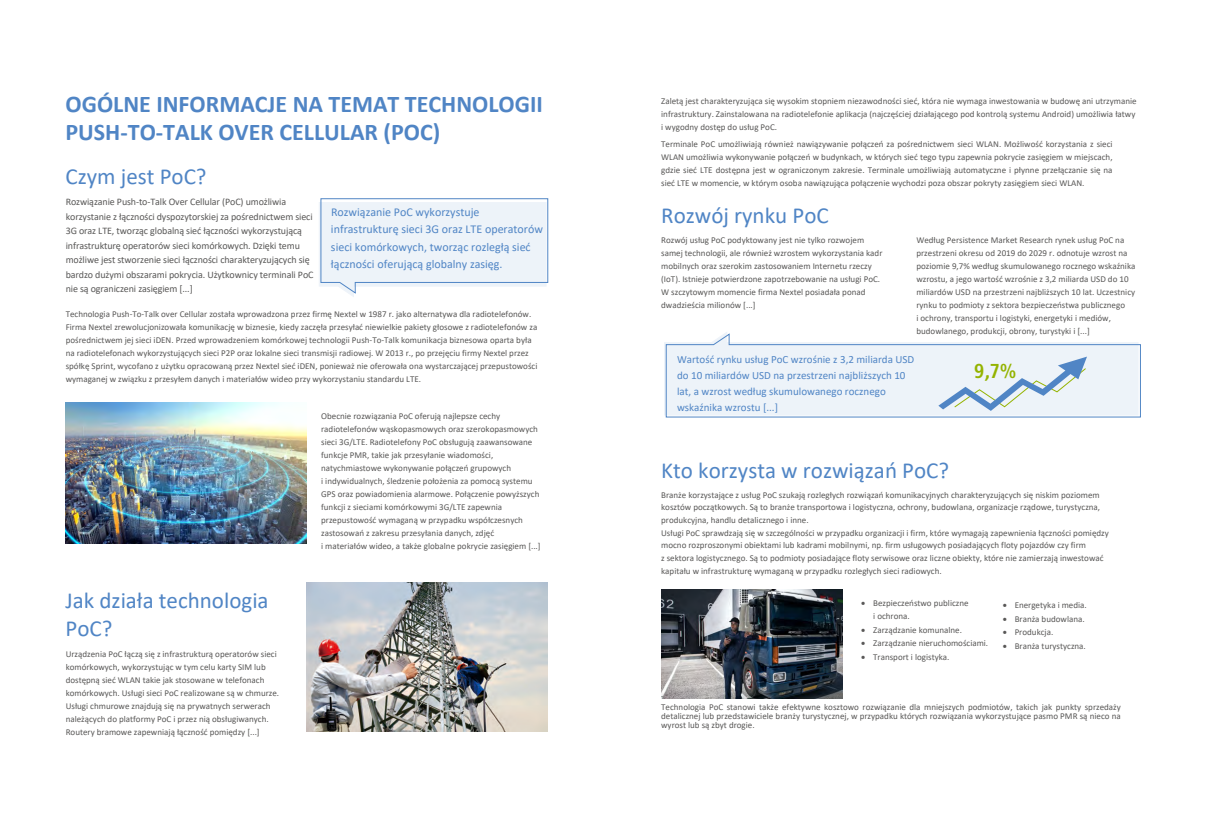
<style>
.page{position:relative;width:1209px;height:826px;background:#fff}
.page>*{position:absolute;margin:0;border:0;box-sizing:border-box;transform-origin:0 0}
.t1{font:700 24px/28.8px "Calibri";color:#5085c5}
.t2{font:23px/27.6px "Calibri";color:#5085c5}
.t3{font:20.3px "Humanist 777 BT Bold Condensed B";color:#94b301}
.t4{font:12px/17.3px "Calibri";color:#5085c5}
.t5{font:11px/15.9px "Calibri";color:#5085c5}
.t6{font:10px/14.4px "Calibri";letter-spacing:-.01em;color:#595857}
.t7{font:9px/13px "Calibri";color:#595857}
.s1{font-family:"Calibri";font-weight:700}
</style>
<div class="page">
<svg style="left:319px;top:198px;width:229px;height:99px;background:#ebf1f8"></svg>
<img style="left:66px;top:402px;width:240px;height:141px">
<img style="left:306px;top:583px;width:242px;height:149px">
<svg style="left:665px;top:333px;width:476px;height:85px"></svg>
<img style="left:661px;top:590px;width:181px;height:108px">
<svg style="left:938px;top:357px;width:149px;height:54px;background:#d3e1ed"></svg>
<h1 class="t1" style="left:65px;top:89px;width:479px">OGÓLNE INFORMACJE NA TEMAT TECHNOLOGII<br>PUSH-TO-TALK OVER CELLULAR (POC)</h1>
<h2 class="t2" style="left:65px;top:162px;width:143px">Czym jest PoC?</h2>
<p class="t6" style="left:66px;top:195px;width:249px">Rozwiązanie Push-to-Talk Over Cellular (PoC) umożliwia korzystanie z łączności dyspozytorskiej za pośrednictwem sieci 3G oraz LTE, tworząc globalną sieć łączności wykorzystującą infrastrukturę operatorów sieci komórkowych. Dzięki temu możliwe jest stworzenie sieci łączności charakteryzujących się bardzo dużymi obszarami pokrycia. Użytkownicy terminali PoC nie są ograniczeni zasięgiem [...]</p>
<h3 class="t4" style="left:331px;top:203px;width:213px">Rozwiązanie PoC wykorzystuje infrastrukturę sieci 3G oraz LTE operatorów sieci komórkowych, tworząc rozległą sieć łączności oferującą globalny zasięg.</h3>
<p class="t7" style="left:66px;top:307px;width:473px">Technologia Push-To-Talk over Cellular została wprowadzona przez firmę Nextel w 1987 r. jako alternatywa dla radiotelefonów.<br>Firma Nextel zrewolucjonizowała komunikację w biznesie, kiedy zaczęła przesyłać niewielkie pakiety głosowe z radiotelefonów za pośrednictwem jej sieci iDEN. Przed wprowadzeniem komórkowej technologii Push-To-Talk komunikacja biznesowa oparta była na radiotelefonach wykorzystujących sieci P2P oraz lokalne sieci transmisji radiowej. W 2013 r., po przejęciu firmy Nextel przez spółkę Sprint, wycofano z użytku opracowaną przez Nextel sieć iDEN, ponieważ nie oferowała ona wystarczającej przepustowości wymaganej w związku z przesyłem danych i materiałów wideo przy wykorzystaniu standardu LTE.</p>
<p class="t7" style="left:321px;top:409px;width:221px">Obecnie rozwiązania PoC oferują najlepsze cechy radiotelefonów wąskopasmowych oraz szerokopasmowych sieci 3G/LTE. Radiotelefony PoC obsługują zaawansowane funkcje PMR, takie jak przesyłanie wiadomości, natychmiastowe wykonywanie połączeń grupowych<br>i indywidualnych, śledzenie położenia za pomocą systemu GPS oraz powiadomienia alarmowe. Połączenie powyższych funkcji z sieciami komórkowymi 3G/LTE zapewnia przepustowość wymaganą w przypadku współczesnych zastosowań z zakresu przesyłania danych, zdjęć<br>i materiałów wideo, a także globalne pokrycie zasięgiem [...]</p>
<h2 class="t2" style="left:65px;top:586px;width:205px">Jak działa technologia<br>PoC?</h2>
<p class="t7" style="left:66px;top:647px;width:215px">Urządzenia PoC łączą się z infrastrukturą operatorów sieci komórkowych, wykorzystując w tym celu karty SIM lub dostępną sieć WLAN takie jak stosowane w telefonach komórkowych. Usługi sieci PoC realizowane są w chmurze.<br>Usługi chmurowe znajdują się na prywatnych serwerach należących do platformy PoC i przez nią obsługiwanych.<br>Routery bramowe zapewniają łączność pomiędzy [...]</p>
<p class="t7" style="left:661px;top:95px;width:477px">Zaletą jest charakteryzująca się wysokim stopniem niezawodności sieć, która nie wymaga inwestowania w budowę ani utrzymanie infrastruktury. Zainstalowana na radiotelefonie aplikacja (najczęściej działającego pod kontrolą systemu Android) umożliwia łatwy i wygodny dostęp do usług PoC.</p>
<p class="t7" style="left:661px;top:137px;width:453px;text-align:justify">Terminale PoC umożliwiają również nawiązywanie połączeń za pośrednictwem sieci WLAN. Możliwość korzystania z sieci WLAN umożliwia wykonywanie połączeń w budynkach, w których sieć tego typu zapewnia pokrycie zasięgiem w miejscach, gdzie sieć LTE dostępna jest w ograniczonym zakresie. Terminale umożliwiają automatyczne i płynne przełączanie się na sieć LTE w momencie, w którym osoba nawiązująca połączenie wychodzi poza obszar pokryty zasięgiem sieci WLAN.</p>
<h2 class="t2" style="left:661px;top:201px;width:169px">Rozwój rynku PoC</h2>
<p class="t7" style="left:661px;top:233px;width:223px">Rozwój usług PoC podyktowany jest nie tylko rozwojem samej technologii, ale również wzrostem wykorzystania kadr mobilnych oraz szerokim zastosowaniem Internetu rzeczy (IoT). Istnieje potwierdzone zapotrzebowanie na usługi PoC.<br>W szczytowym momencie firma Nextel posiadała ponad dwadzieścia milionów [...]</p>
<p class="t7" style="left:916px;top:233px;width:220px">Według Persistence Market Research rynek usług PoC na przestrzeni okresu od 2019 do 2029 r. odnotuje wzrost na poziomie 9,7% według skumulowanego rocznego wskaźnika wzrostu, a jego wartość wzrośnie z 3,2 miliarda USD do 10 miliardów USD na przestrzeni najbliższych 10 lat. Uczestnicy rynku to podmioty z sektora bezpieczeństwa publicznego<br>i ochrony, transportu i logistyki, energetyki i mediów, budowlanego, produkcji, obrony, turystyki i [...]</p>
<p class="t5" style="left:677px;top:351px;width:239px">Wartość rynku usług PoC wzrośnie z 3,2 miliarda USD do 10 miliardów USD na przestrzeni najbliższych 10 lat, a wzrost według skumulowanego rocznego wskaźnika wzrostu [...]</p>
<h3 class="t3" style="left:974px;top:363px;width:43px">9<span class="s1">,</span>7%</h3>
<h2 class="t2" style="left:661px;top:456px;width:289px">Kto korzysta w rozwiązań PoC?</h2>
<p class="t7" style="left:661px;top:488px;width:449px;line-height:12.6px">Branże korzystające z usług PoC szukają rozległych rozwiązań komunikacyjnych charakteryzujących się niskim poziomem kosztów początkowych. Są to branże transportowa i logistyczna, ochrony, budowlana, organizacje rządowe, turystyczna, produkcyjna, handlu detalicznego i inne.<br>Usługi PoC sprawdzają się w szczególności w przypadku organizacji i firm, które wymagają zapewnienia łączności pomiędzy mocno rozproszonymi obiektami lub kadrami mobilnymi, np. firm usługowych posiadających floty pojazdów czy firm<br>z sektora logistycznego. Są to podmioty posiadające floty serwisowe oraz liczne obiekty, które nie zamierzają inwestować kapitału w infrastrukturę wymaganą w przypadku rozległych sieci radiowych.</p>
<p class="t7" style="left:873px;top:596px;width:97px;line-height:13.5px;text-indent:-12px">• Bezpieczeństwo publiczne i ochrona.</p>
<p class="t7" style="left:861px;top:623px;width:102px">• Zarządzanie komunalne.</p>
<p class="t7" style="left:861px;top:636px;width:128px">• Zarządzanie nieruchomościami.</p>
<p class="t7" style="left:861px;top:650px;width:90px">• Transport i logistyka.</p>
<p class="t7" style="left:1002px;top:599px;width:86px">• Energetyka i media.</p>
<p class="t7" style="left:1002px;top:612px;width:84px">• Branża budowlana.</p>
<p class="t7" style="left:1002px;top:626px;width:52px">• Produkcja.</p>
<p class="t7" style="left:1002px;top:639px;width:85px">• Branża turystyczna.</p>
<p class="t7" style="left:661px;top:702px;width:461px;line-height:9.1px;text-align:justify">Technologia PoC stanowi także efektywne kosztowo rozwiązanie dla mniejszych podmiotów, takich jak punkty sprzedaży detalicznej lub przedstawiciele branży turystycznej, w przypadku których rozwiązania wykorzystujące pasmo PMR są nieco na wyrost lub są zbyt drogie.</p>
</div>
